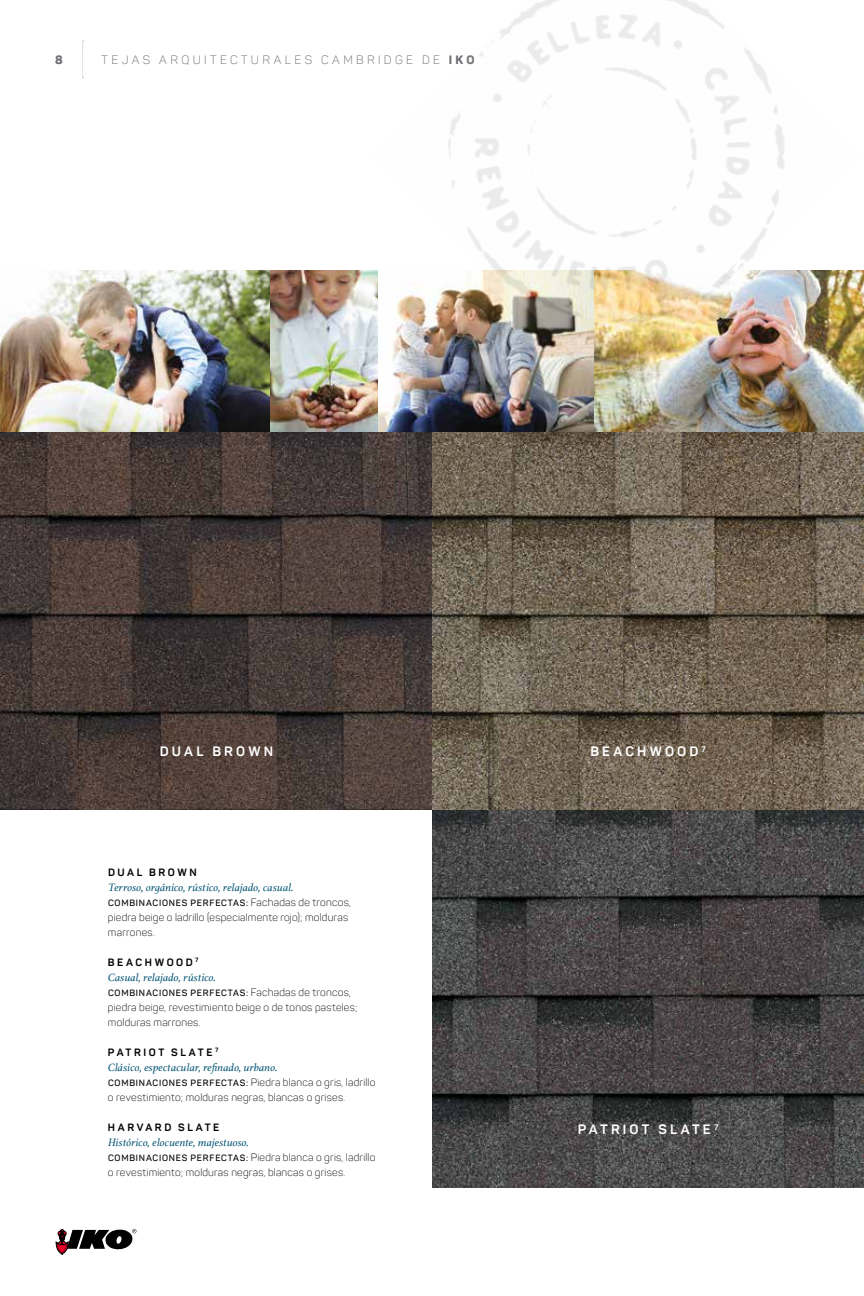
<style>
.page{position:relative;width:864px;height:1296px;background:#fff}
.page>*{position:absolute;margin:0;border:0;box-sizing:border-box;transform-origin:0 0}
.t1{font:700 13.5px "Panton";letter-spacing:.23em;color:#fff}
.t2{font:300 12px "Panton";letter-spacing:.28em;color:#6d6e71}
.t3{font:800 12px "Panton";color:#6d6e71}
.t4{font:italic 11.25px "Athelas";letter-spacing:.01em;color:#005373}
.t5{font:300 10.5px/15px "Panton";letter-spacing:.02em;color:#000}
.t6{font:700 10.5px "Panton";letter-spacing:.245em;color:#000}
.t7{font:600 9px "Panton";letter-spacing:.085em;color:#000}
.s1{font-weight:800}
.s2{font-weight:300;font-size:10.5px}
.s3{font-weight:600;font-size:9px}
</style>
<div class="page">
<svg style="left:55px;top:1228px;width:82px;height:27px"></svg>
<img style="left:0;top:270px;width:864px;height:162px">
<svg style="left:82px;top:41px;width:2px;height:37px"></svg>
<img style="left:432px;top:432px;width:432px;height:756px">
<img style="left:0;top:432px;width:432px;height:378px">
<img style="left:372px;top:0;width:490px;height:399px">
<p class="t3" style="left:55px;top:52px;width:9px">8</p>
<p class="t2" style="left:102px;top:52px;width:374px">TEJAS ARQUITECTURALES CAMBRIDGE DE <span class="s1">IKO</span></p>
<p class="t1" style="left:160px;top:743px;width:115px">DUAL BROWN</p>
<p class="t6" style="left:108px;top:865px;width:90px">DUAL BROWN</p>
<p class="t4" style="left:108px;top:878px;width:187px">Terroso, orgánico, rústico, relajado, casual.</p>
<p class="t7" style="left:108px;top:897px;width:244px">COMBINACIONES PERFECTAS: <span class="s2">Fachadas de troncos,</span></p>
<p class="t5" style="left:108px;top:909px;width:242px">piedra beige o ladrillo (especialmente rojo); molduras marrones.</p>
<p class="t6" style="left:108px;top:955px;width:92px">BEACHWOOD <sup>7</sup></p>
<p class="t4" style="left:108px;top:968px;width:110px">Casual, relajado, rústico.</p>
<p class="t7" style="left:108px;top:987px;width:244px">COMBINACIONES PERFECTAS: <span class="s2">Fachadas de troncos,</span></p>
<p class="t5" style="left:108px;top:999px;width:251px">piedra beige, revestimiento beige o de tonos pasteles; molduras marrones.</p>
<p class="t6" style="left:108px;top:1045px;width:112px">PATRIOT SLATE <sup>7</sup></p>
<p class="t4" style="left:108px;top:1058px;width:171px">Clásico, espectacular, refinado, urbano.</p>
<p class="t5" style="left:108px;top:1074px;width:269px"><span class="s3">COMBINACIONES PERFECTAS:</span> Piedra blanca o gris, ladrillo o revestimiento; molduras negras, blancas o grises.</p>
<p class="t6" style="left:108px;top:1120px;width:113px">HARVARD SLATE</p>
<p class="t4" style="left:108px;top:1133px;width:143px">Histórico, elocuente, majestuoso.</p>
<p class="t5" style="left:108px;top:1149px;width:269px"><span class="s3">COMBINACIONES PERFECTAS:</span> Piedra blanca o gris, ladrillo o revestimiento; molduras negras, blancas o grises.</p>
<p class="t1" style="left:590px;top:743px;width:117px">BEACHWOOD <sup>7</sup></p>
<p class="t1" style="left:578px;top:1121px;width:142px">PATRIOT SLATE <sup>7</sup></p>
</div>
